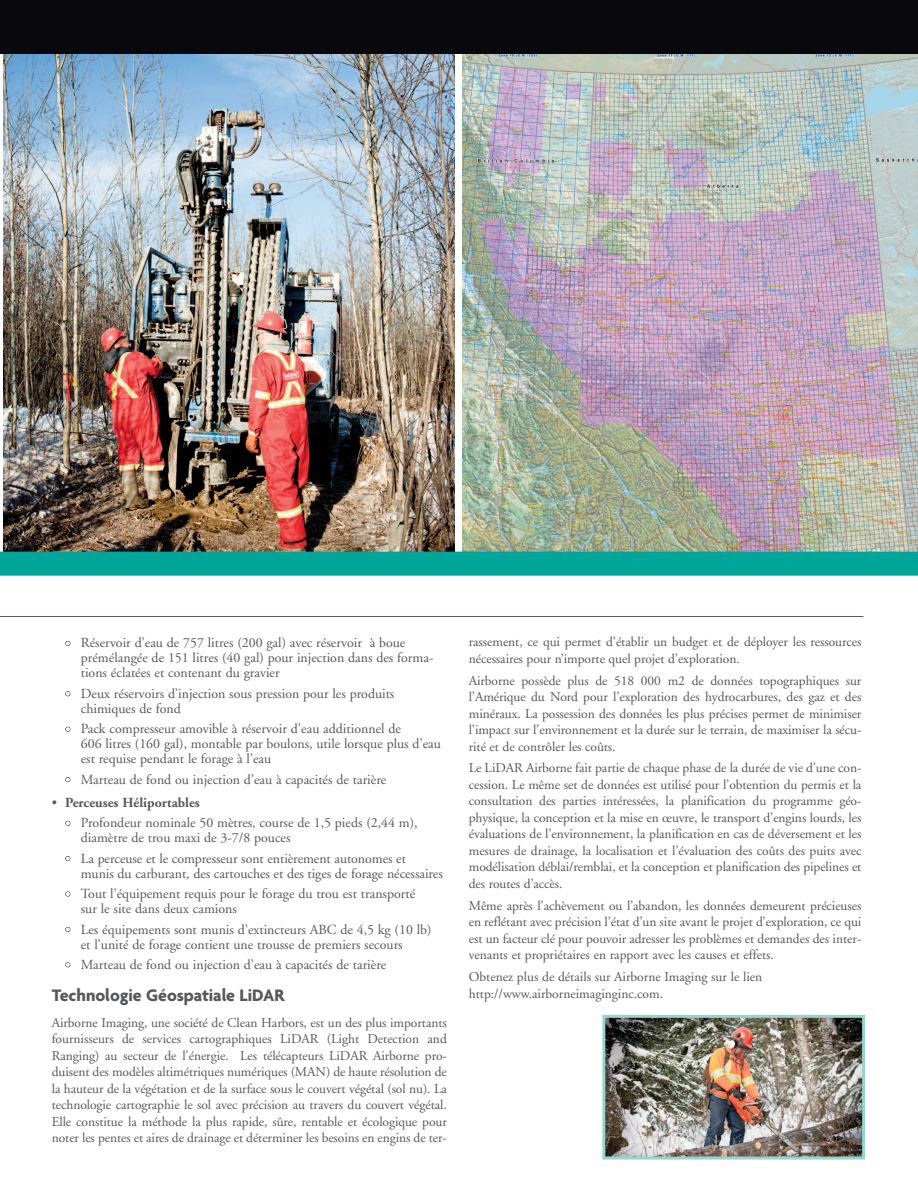
<style>
.page{position:relative;width:918px;height:1188px;background:#fff}
.page>*{position:absolute;margin:0;border:0;box-sizing:border-box;transform-origin:0 0}
.t1{font:700 18px "Agenda";color:#57585a}
.t2{font:13.8px/15px "Adobe Garamond";color:#57585a}
.t3{font:13.5px/16.5px "Adobe Garamond";letter-spacing:-.005em;color:#57585a;text-align:justify}
.s1{font-weight:700}
</style>
<div class="page">
<svg style="left:65px;top:641px;width:5px;height:5px"></svg>
<svg style="left:65px;top:856px;width:5px;height:5px"></svg>
<svg style="left:65px;top:821px;width:5px;height:5px"></svg>
<svg style="left:65px;top:777px;width:5px;height:5px"></svg>
<svg style="left:65px;top:727px;width:5px;height:5px"></svg>
<svg style="left:65px;top:691px;width:5px;height:5px"></svg>
<svg style="left:65px;top:962px;width:5px;height:5px"></svg>
<svg style="left:65px;top:927px;width:5px;height:5px"></svg>
<svg style="left:65px;top:891px;width:5px;height:6px"></svg>
<hr style="left:0;top:616px;width:863px;height:1px;background:#57585a">
<img style="left:3px;top:54px;width:451px;height:498px">
<img style="left:462px;top:54px;width:456px;height:498px">
<div style="left:0;top:0;width:918px;height:54px;background:#08080d"></div>
<div style="left:0;top:552px;width:918px;height:24px;background:#00a599"></div>
<img style="left:606px;top:1019px;width:255px;height:137px">
<div style="left:602px;top:1015px;width:263px;height:145px;border:3px solid #96d5ce"></div>
<p class="t2" style="left:81px;top:637px;width:354px">Réservoir d’eau de 757 litres (200 gal) avec réservoir à boue prémélangée de 151 litres (40 gal) pour injection dans des forma&shy;tions éclatées et contenant du gravier</p>
<p class="t2" style="left:81px;top:687px;width:315px">Deux réservoirs d’injection sous pression pour les produits chimiques de fond</p>
<p class="t2" style="left:81px;top:723px;width:362px">Pack compresseur amovible à réservoir d'eau additionnel de<br>606 litres (160 gal), montable par boulons, utile lorsque plus d’eau est requise pendant le forage à l’eau</p>
<p class="t2" style="left:81px;top:773px;width:307px">Marteau de fond ou injection d’eau à capacités de tarière</p>
<p class="t2" style="left:81px;top:794px;width:338px;line-height:20.4px;text-indent:-29px">• <span class="s1">Perceuses Héliportables<br></span>Profondeur nominale 50 mètres, course de 1,5 pieds (2,44 m),</p>
<p class="t2" style="left:81px;top:829px;width:327px;line-height:20.4px">diamètre de trou maxi de 3-7/8 pouces<br>La perceuse et le compresseur sont entièrement autonomes et</p>
<p class="t2" style="left:81px;top:864px;width:364px;line-height:20.4px">munis du carburant, des cartouches et des tiges de forage nécessaires<br>Tout l’équipement requis pour le forage du trou est transporté</p>
<p class="t2" style="left:81px;top:900px;width:352px;line-height:20.4px">sur le site dans deux camions<br>Les équipements sont munis d’extincteurs ABC de 4,5 kg (10 lb)</p>
<p class="t2" style="left:81px;top:935px;width:323px;line-height:20.4px">et l’unité de forage contient une trousse de premiers secours<br>Marteau de fond ou injection d’eau à capacités de tarière</p>
<h1 class="t1" style="left:52px;top:984px;width:234px">Technologie Géospatiale LiDAR</h1>
<p class="t3" style="left:52px;top:1015px;width:397px">Airborne Imaging, une société de Clean Harbors, est un des plus importants fournisseurs de services cartographiques LiDAR (Light Detection and Ranging) au secteur de l'énergie. Les télécapteurs LiDAR Airborne pro&shy;duisent des modèles altimétriques numériques (MAN) de haute résolution de la hauteur de la végétation et de la surface sous le couvert végétal (sol nu). La technologie cartographie le sol avec précision au travers du couvert végétal.<br>Elle constitue la méthode la plus rapide, sûre, rentable et écologique pour noter les pentes et aires de drainage et déterminer les besoins en engins de ter-</p>
<p class="t3" style="left:469px;top:635px;width:394px">rassement, ce qui permet d’établir un budget et de déployer les ressources nécessaires pour n’importe quel projet d’exploration.</p>
<p class="t3" style="left:469px;top:673px;width:394px">Airborne possède plus de 518 000 m2 de données topographiques sur l’Amérique du Nord pour l’exploration des hydrocarbures, des gaz et des minéraux. La possession des données les plus précises permet de minimiser l’impact sur l’environnement et la durée sur le terrain, de maximiser la sécu&shy;rité et de contrôler les coûts.</p>
<p class="t3" style="left:469px;top:761px;width:394px">Le LiDAR Airborne fait partie de chaque phase de la durée de vie d’une con&shy;cession. Le même set de données est utilisé pour l’obtention du permis et la consultation des parties intéressées, la planification du programme géo&shy;physique, la conception et la mise en œuvre, le transport d’engins lourds, les évaluations de l’environnement, la planification en cas de déversement et les mesures de drainage, la localisation et l’évaluation des coûts des puits avec modélisation déblai/remblai, et la conception et planification des pipelines et des routes d’accès.</p>
<p class="t3" style="left:469px;top:899px;width:394px">Même après l’achèvement ou l’abandon, les données demeurent précieuses en reflétant avec précision l’état d’un site avant le projet d’exploration, ce qui est un facteur clé pour pouvoir adresser les problèmes et demandes des inter&shy;venants et propriétaires en rapport avec les causes et effets.</p>
<p class="t3" style="left:469px;top:970px;width:295px">Obtenez plus de détails sur Airborne Imaging sur le lien http://www.airborneimaginginc.com.</p>
</div>
